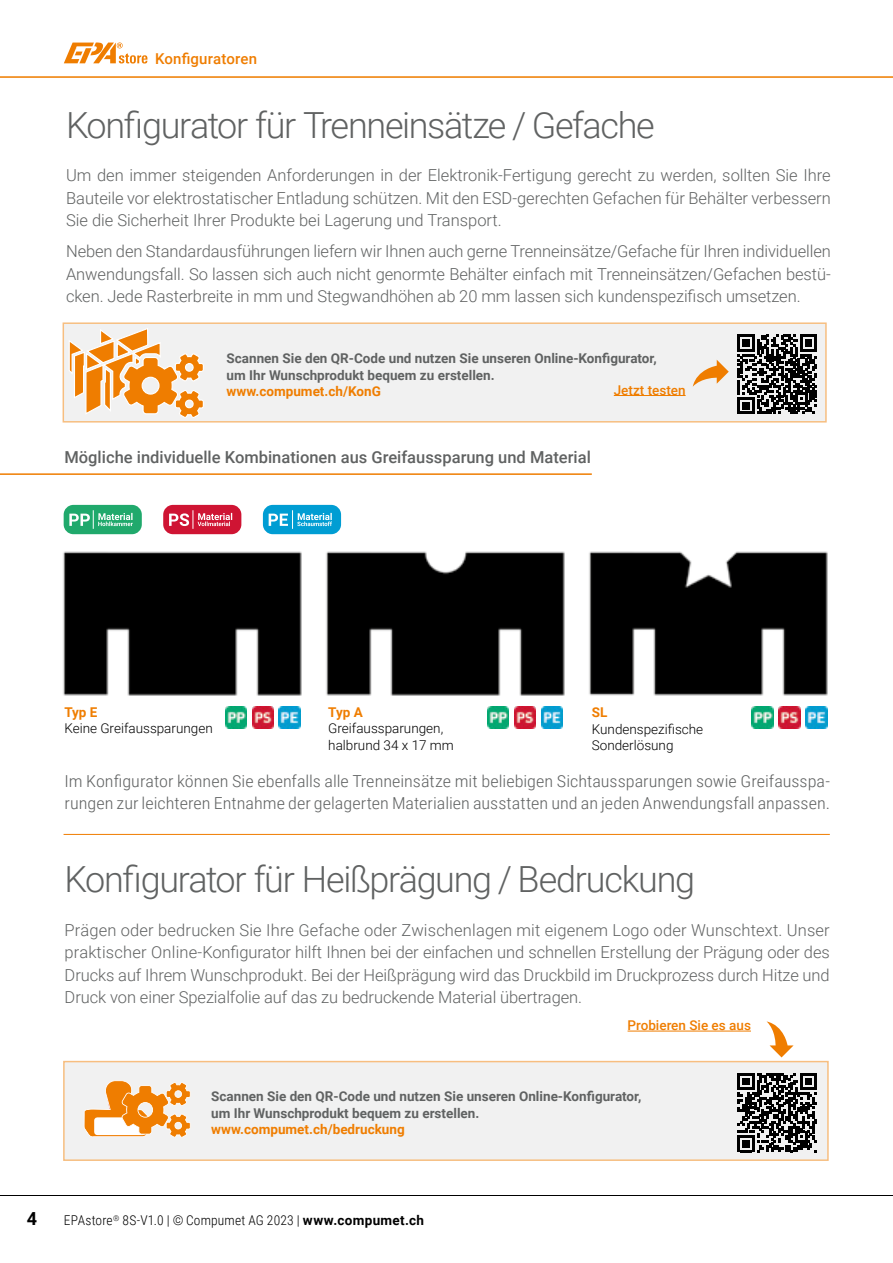
<style>
.page{position:relative;width:893px;height:1263px;background:#fff}
.page>*{position:absolute;margin:0;border:0;box-sizing:border-box;transform-origin:0 0}
.t1{font:300 36px "Roboto";letter-spacing:-.035em;color:#606262}
.t2{font:700 18px "Roboto";color:#000}
.t3{font:300 16.5px/22.5px "Roboto";letter-spacing:-.005em;color:#606262;text-align:justify}
.t4{font:300 16.5px/22.5px "Roboto Condensed";color:#606262;scale:1.1 1}
.t5{font:500 16.5px "Roboto";color:#606262}
.t6{font:500 15px "Roboto";letter-spacing:.01em;color:#ef7d00}
.t7{font:700 13.5px/16.5px "Roboto";color:#606262}
.t8{font:300 13.5px/16.5px "Roboto";color:#000}
.t9{font:700 13.5px "Roboto";color:#ef7d00}
.t10{font:300 13.5px "Roboto Condensed";letter-spacing:.015em;color:#000}
.t11{font:500 13.5px "Roboto";color:#ef7d00}
.s1{font-family:"Roboto";font-weight:700}
</style>
<div class="page">
<div style="left:63px;top:322px;width:764px;height:101px;background:#f1f1f1"></div>
<div style="left:63px;top:1061px;width:766px;height:100px;background:#f1f1f1"></div>
<svg style="left:69px;top:328px;width:135px;height:90px"></svg>
<svg style="left:693px;top:360px;width:36px;height:27px"></svg>
<hr style="left:614px;top:395px;width:72px;height:1px;background:#ef7d00">
<svg style="left:84px;top:1080px;width:107px;height:57px"></svg>
<svg style="left:738px;top:335px;width:79px;height:79px"></svg>
<svg style="left:738px;top:1073px;width:79px;height:79px"></svg>
<hr style="left:0;top:77px;width:893px;height:1px;background:#ef7d00">
<svg style="left:64px;top:43px;width:83px;height:21px"></svg>
<div style="left:64px;top:505px;width:78px;height:29px;background:#20a96c;border-radius:10px"></div>
<svg style="left:69px;top:510px;width:64px;height:19px"></svg>
<div style="left:163px;top:505px;width:78px;height:29px;background:#cf1433;border-radius:10px"></div>
<svg style="left:169px;top:510px;width:63px;height:19px"></svg>
<div style="left:263px;top:505px;width:78px;height:29px;background:#009dd3;border-radius:10px"></div>
<svg style="left:269px;top:510px;width:63px;height:19px"></svg>
<hr style="left:64px;top:834px;width:766px;height:1px;background:#ef7d00">
<hr style="left:0;top:473px;width:592px;height:2px;background:#ef7d00">
<img style="left:326px;top:551px;width:239px;height:145px">
<img style="left:63px;top:551px;width:239px;height:145px">
<img style="left:589px;top:551px;width:239px;height:145px">
<img style="left:225px;top:707px;width:22px;height:21px">
<img style="left:252px;top:707px;width:22px;height:21px">
<img style="left:279px;top:707px;width:21px;height:21px">
<img style="left:487px;top:707px;width:22px;height:21px">
<img style="left:514px;top:707px;width:22px;height:21px">
<img style="left:541px;top:707px;width:22px;height:21px">
<img style="left:752px;top:707px;width:21px;height:21px">
<img style="left:779px;top:707px;width:21px;height:21px">
<img style="left:805px;top:707px;width:22px;height:21px">
<svg style="left:767px;top:1021px;width:27px;height:36px"></svg>
<hr style="left:628px;top:1031px;width:123px;height:1px;background:#ef7d00">
<p class="t6" style="left:155px;top:48px;width:103px">Konfiguratoren</p>
<h1 class="t1" style="left:66px;top:100px;width:590px">Konfigurator für Trenneinsätze / Gefache</h1>
<p class="t3" style="left:66px;top:163px;width:766px">Um den immer steigenden Anforderungen in der Elektronik-Fertigung gerecht zu werden, sollten Sie Ihre Bauteile vor elektrostatischer Entladung schützen. Mit den ESD-gerechten Gefachen für Behälter verbessern Sie die Sicherheit Ihrer Produkte bei Lagerung und Transport.</p>
<p class="t3" style="left:66px;top:239px;width:766px">Neben den Standardausführungen liefern wir Ihnen auch gerne Trenneinsätze/Gefache für Ihren individuellen Anwendungsfall. So lassen sich auch nicht genormte Behälter einfach mit Trenneinsätzen/Gefachen bestü&shy;cken. Jede Rasterbreite in mm und Stegwandhöhen ab 20 mm lassen sich kundenspezifisch umsetzen.</p>
<p class="t7" style="left:227px;top:350px;width:432px">Scannen Sie den QR-Code und nutzen Sie unseren Online-Konfigurator, um Ihr Wunschprodukt bequem zu erstellen.</p>
<p class="t9" style="left:227px;top:382px;width:156px">www.compumet.ch/KonG</p>
<p class="t11" style="left:614px;top:380px;width:73px">Jetzt testen</p>
<p class="t5" style="left:64px;top:446px;width:528px">Mögliche individuelle Kombinationen aus Greifaussparung und Material</p>
<p class="t9" style="left:64px;top:703px;width:35px">Typ E</p>
<p class="t8" style="left:64px;top:720px;width:150px">Keine Greifaussparungen</p>
<p class="t4" style="left:64px;top:769px;width:698px">Im Konfigurator können Sie ebenfalls alle Trenneinsätze mit beliebigen Sichtaussparungen sowie Greifausspa&shy;rungen zur leichteren Entnahme der gelagerten Materialien ausstatten und an jeden Anwendungsfall anpassen.</p>
<p class="t9" style="left:328px;top:703px;width:36px">Typ A</p>
<p class="t8" style="left:328px;top:720px;width:127px">Greifaussparungen, halbrund 34 x 17 mm</p>
<p class="t9" style="left:592px;top:703px;width:17px">SL</p>
<p class="t8" style="left:592px;top:720px;width:113px">Kundenspezifische<br>Sonderlösung</p>
<h1 class="t1" style="left:65px;top:854px;width:632px">Konfigurator für Heißprägung / Bedruckung</h1>
<p class="t3" style="left:65px;top:918px;width:767px">Prägen oder bedrucken Sie Ihre Gefache oder Zwischenlagen mit eigenem Logo oder Wunschtext. Unser praktischer Online-Konfigurator hilft Ihnen bei der einfachen und schnellen Erstellung der Prägung oder des Drucks auf Ihrem Wunschprodukt. Bei der Heißprägung wird das Druckbild im Druckprozess durch Hitze und Druck von einer Spezialfolie auf das zu bedruckende Material übertragen.</p>
<p class="t11" style="left:628px;top:1016px;width:125px">Probieren Sie es aus</p>
<p class="t7" style="left:211px;top:1088px;width:432px">Scannen Sie den QR-Code und nutzen Sie unseren Online-Konfigurator, um Ihr Wunschprodukt bequem zu erstellen.</p>
<p class="t9" style="left:211px;top:1120px;width:195px">www.compumet.ch/bedruckung</p>
<p class="t2" style="left:27px;top:1206px;width:12px">4</p>
<p class="t10" style="left:64px;top:1211px;width:362px">EPAstore<sup>®</sup> 8S-V1.0 | © Compumet AG 2023 | <span class="s1">www.compumet.ch</span></p>
</div>
